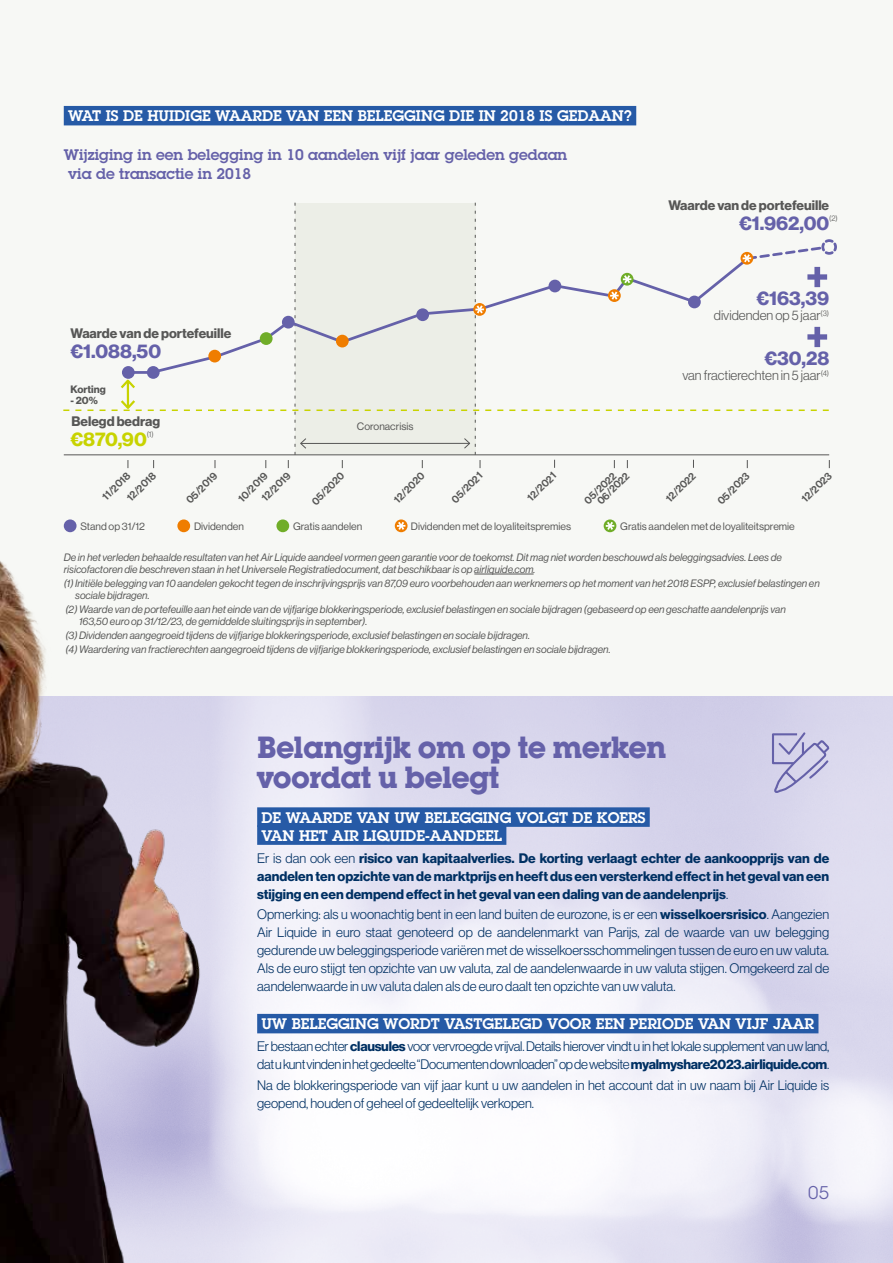
<style>
.page{position:relative;width:893px;height:1263px;background:#fff}
.page>*{position:absolute;margin:0;border:0;box-sizing:border-box;transform-origin:0 0}
.t1{font:700 30px/30px "Lubalin Graph Std";letter-spacing:-.025em;color:#6561a9}
.t2{font:19.5px "N Haas Grotesk DS Std 75 Bd";color:#6561a9}
.t3{font:19.5px "N Haas Grotesk DS Std 75 Bd";color:#c8d300}
.t4{font:18px "Lubalin Graph Std";color:#6561a9}
.t5{font:600 15px/18px "Lubalin Graph Std";color:#fff}
.t6{font:600 15px/19.5px "Lubalin Graph Std";color:#6561a9}
.t7{font:13.5px/18px "N Haas Grotesk DS Std 45 Lt";letter-spacing:-.015em;color:#003063}
.t8{font:13.5px/18px "N Haas Grotesk DS Std 75 Bd";color:#003063;text-align:justify}
.t9{font:13.5px "N Haas Grotesk DS Std 75 Bd";color:#575756}
.t10{font:13.5px "N Haas Grotesk DS Std 45 Lt";color:#575756}
.t11{font:10.5px/12px "N Haas Grotesk DS Std 56 It";color:#575756}
.t12{font:10.5px "N Haas Grotesk DS Std 55 Rg";color:#575756}
.t13{font:10.5px/18.1px "N Haas Grotesk DS Std 65 Md";color:#575756}
.t14{font:10.5px "N Haas Grotesk DS Std 75 Bd";color:#575756}
.t15{font:7.8px "N Haas Grotesk DS Std 45 Lt";color:#575756}
.s1{font-family:"N Haas Grotesk DS Std 45 Lt"}
.s2{font-family:"N Haas Grotesk DS Std 75 Bd"}
</style>
<div class="page">
<div style="left:0;top:0;width:893px;height:695px;background:#f7f8f5"></div>
<img style="left:0;top:468px;width:314px;height:795px">
<div style="left:64px;top:106px;width:572px;height:19px;background:#265aa6"></div>
<div style="left:257px;top:807px;width:393px;height:20px;background:#265aa6"></div>
<div style="left:257px;top:825px;width:249px;height:20px;background:#265aa6"></div>
<div style="left:257px;top:1014px;width:561px;height:19px;background:#265aa6"></div>
<svg style="left:771px;top:730px;width:60px;height:64px;background:#c3c0df"></svg>
<hr style="left:474px;top:574px;width:60px;height:1px;background:#575756">
<div style="left:64px;top:519px;width:13px;height:13px;background:#6561a9;border-radius:50%"></div>
<div style="left:177px;top:519px;width:13px;height:13px;background:#ef7d00;border-radius:50%"></div>
<div style="left:276px;top:519px;width:13px;height:13px;background:#70ad28;border-radius:50%"></div>
<svg style="left:395px;top:519px;width:13px;height:13px"></svg>
<svg style="left:397px;top:522px;width:8px;height:8px"></svg>
<svg style="left:604px;top:519px;width:12px;height:13px"></svg>
<svg style="left:606px;top:522px;width:8px;height:8px"></svg>
<svg style="left:63px;top:203px;width:774px;height:265px"></svg>
<div style="left:122px;top:366px;width:13px;height:13px;background:#6561a9;border-radius:50%"></div>
<h3 class="t5" style="left:68px;top:107px;width:565px">WAT IS DE HUIDIGE WAARDE VAN EEN BELEGGING DIE IN 2018 IS GEDAAN?</h3>
<h3 class="t6" style="left:68px;top:144px;width:500px;text-indent:-4px">Wijziging in een belegging in 10 aandelen vijf jaar geleden gedaan via de transactie in 2018</h3>
<p class="t9" style="left:71px;top:326px;width:162px">Waarde van de portefeuille</p>
<h2 class="t2" style="left:71px;top:340px;width:92px">€1.088,50</h2>
<p class="t14" style="left:71px;top:383px;width:37px">Korting</p>
<p class="t14" style="left:71px;top:394px;width:29px">- 20%</p>
<p class="t9" style="left:71px;top:414px;width:90px">Belegd bedrag</p>
<h2 class="t3" style="left:71px;top:428px;width:78px">€870,90</h2>
<p class="t15" style="left:147px;top:430px;width:9px">(1)</p>
<p class="t12" style="left:357px;top:421px;width:58px">Coronacrisis</p>
<p class="t9" style="left:668px;top:197px;width:162px">Waarde van de portefeuille</p>
<h2 class="t2" style="left:739px;top:212px;width:91px">€1.962,00</h2>
<p class="t15" style="left:829px;top:214px;width:10px">(2)</p>
<h2 class="t2" style="left:756px;top:287px;width:74px">€163,39</h2>
<p class="t10" style="left:714px;top:308px;width:117px">dividenden op 5 jaar<sup>(3)</sup></p>
<h2 class="t2" style="left:765px;top:347px;width:66px">€30,28</h2>
<p class="t10" style="left:682px;top:368px;width:148px">van fractierechten in 5 jaar<sup>(4)</sup></p>
<p class="t13" style="left:109px;top:481px;width:38px;text-indent:-17px;rotate:-45deg">11/2018<br>12/2018</p>
<p class="t13" style="left:182px;top:495px;width:41px;rotate:-45deg">05/2019</p>
<p class="t13" style="left:246px;top:483px;width:38px;line-height:16.2px;text-indent:-17px;rotate:-45deg">10/2019<br>12/2019</p>
<p class="t13" style="left:307px;top:497px;width:43px;rotate:-45deg">05/2020</p>
<p class="t13" style="left:389px;top:495px;width:40px;rotate:-45deg">12/2020</p>
<p class="t13" style="left:447px;top:495px;width:40px;rotate:-45deg">05/2021</p>
<p class="t13" style="left:523px;top:493px;width:38px;rotate:-45deg">12/2021</p>
<p class="t13" style="left:589px;top:493px;width:42px;line-height:9.1px;text-indent:-9px;rotate:-45deg">05/2022<br>06/2022</p>
<p class="t13" style="left:661px;top:494px;width:39px;rotate:-45deg">12/2022</p>
<p class="t13" style="left:713px;top:496px;width:42px;rotate:-45deg">05/2023</p>
<p class="t13" style="left:797px;top:494px;width:39px;rotate:-45deg">12/2023</p>
<p class="t12" style="left:80px;top:520px;width:66px">Stand op 31/12</p>
<p class="t12" style="left:194px;top:520px;width:51px">Dividenden</p>
<p class="t12" style="left:293px;top:520px;width:71px">Gratis aandelen</p>
<p class="t12" style="left:411px;top:520px;width:162px">Dividenden met de loyaliteitspremies</p>
<p class="t12" style="left:620px;top:520px;width:176px">Gratis aandelen met de loyaliteitspremie</p>
<p class="t11" style="left:64px;top:551px;width:720px">De in het verleden behaalde resultaten van het Air Liquide aandeel vormen geen garantie voor de toekomst. Dit mag niet worden beschouwd als beleggingsadvies. Lees de risicofactoren die beschreven staan in het Universele Registratiedocument, dat beschikbaar is op airliquide.com.</p>
<p class="t11" style="left:75px;top:577px;width:746px;text-indent:-11px">(1) Initiële belegging van 10 aandelen gekocht tegen de inschrijvingsprijs van 87,09 euro voorbehouden aan werknemers op het moment van het 2018 ESPP, exclusief belastingen en sociale bijdragen.</p>
<p class="t11" style="left:79px;top:603px;width:708px;text-indent:-14px">(2) Waarde van de portefeuille aan het einde van de vijfjarige blokkeringsperiode, exclusief belastingen en sociale bijdragen (gebaseerd op een geschatte aandelenprijs van<br>163,50 euro op 31/12/23, de gemiddelde sluitingsprijs in september).</p>
<p class="t11" style="left:65px;top:628px;width:547px;line-height:14.1px">(3) Dividenden aangegroeid tijdens de vijfjarige blokkeringsperiode, exclusief belastingen en sociale bijdragen.<br>(4) Waardering van fractierechten aangegroeid tijdens de vijfjarige blokkeringsperiode, exclusief belastingen en sociale bijdragen.</p>
<h1 class="t1" style="left:257px;top:732px;width:411px">Belangrijk om op te merken voordat u belegt</h1>
<h3 class="t5" style="left:261px;top:808px;width:386px">DE WAARDE VAN UW BELEGGING VOLGT DE KOERS<br>VAN HET AIR LIQUIDE-AANDEEL</h3>
<p class="t8" style="left:257px;top:849px;width:573px"><span class="s1">Er is dan ook een</span> risico van kapitaalverlies. De korting verlaagt echter de aankoopprijs van de aandelen ten opzichte van de marktprijs en heeft dus een versterkend effect in het geval van een stijging en een dempend effect in het geval van een daling van de aandelenprijs<span class="s1">.</span></p>
<p class="t7" style="left:257px;top:905px;width:574px;text-align:justify">Opmerking: als u woonachtig bent in een land buiten de eurozone, is er een <span class="s2">wisselkoersrisico</span>. Aangezien Air Liquide in euro staat genoteerd op de aandelenmarkt van Parijs, zal de waarde van uw belegging gedurende uw beleggingsperiode variëren met de wisselkoersschommelingen tussen de euro en uw valuta.<br>Als de euro stijgt ten opzichte van uw valuta, zal de aandelenwaarde in uw valuta stijgen. Omgekeerd zal de aandelenwaarde in uw valuta dalen als de euro daalt ten opzichte van uw valuta.</p>
<h3 class="t5" style="left:261px;top:1014px;width:554px">UW BELEGGING WORDT VASTGELEGD VOOR EEN PERIODE VAN VIJF JAAR</h3>
<p class="t7" style="left:257px;top:1038px;width:574px">Er bestaan echter <span class="s2">clausules</span> voor vervroegde vrijval. Details hierover vindt u in het lokale supplement van uw land, dat u kunt vinden in het gedeelte “Documenten downloaden” op de website <span class="s2">myalmyshare2023.airliquide.com</span>.</p>
<p class="t7" style="left:257px;top:1076px;width:573px">Na de blokkeringsperiode van vijf jaar kunt u uw aandelen in het account dat in uw naam bij Air Liquide is geopend, houden of geheel of gedeeltelijk verkopen.</p>
<h3 class="t4" style="left:808px;top:1181px;width:22px">05</h3>
</div>
